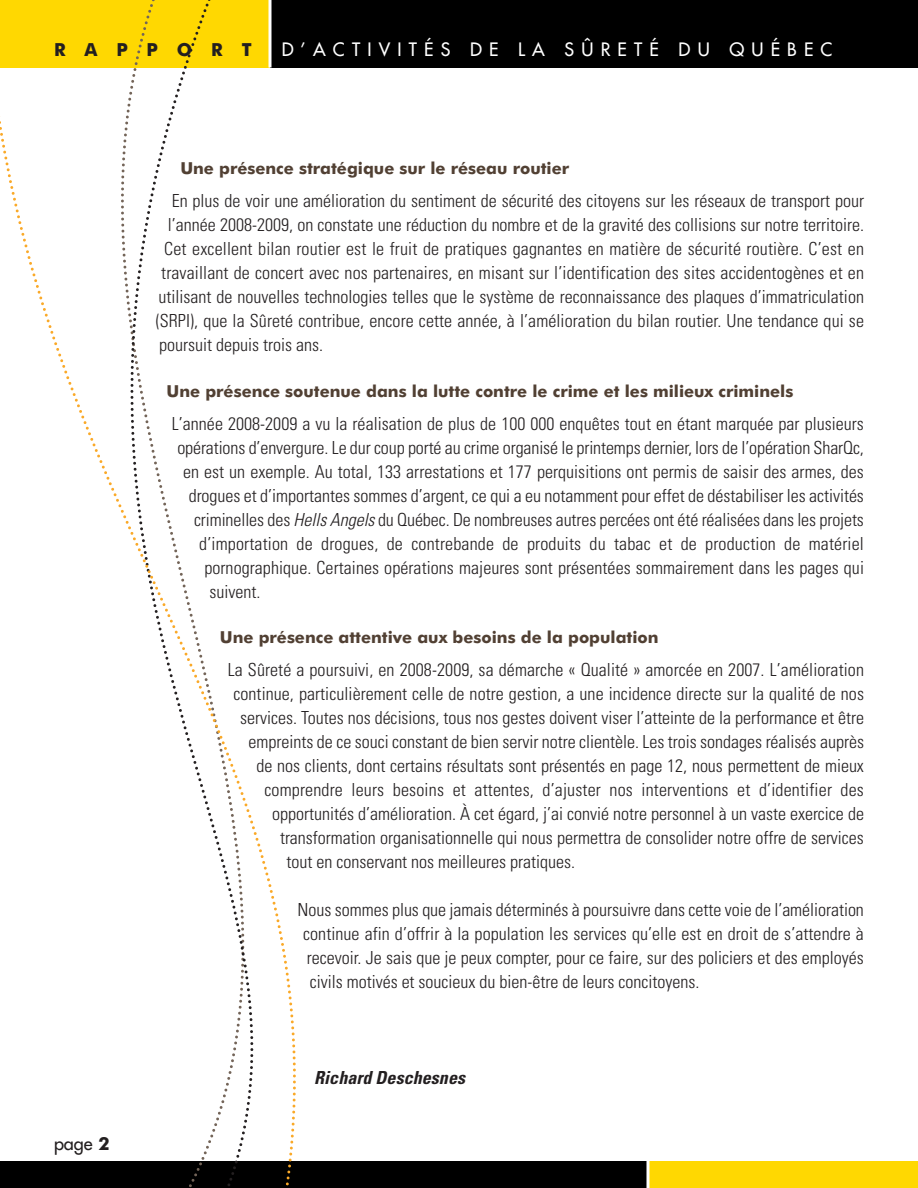
<style>
.page{position:relative;width:918px;height:1188px;background:#fff}
.page>*{position:absolute;margin:0;border:0;box-sizing:border-box;transform-origin:0 0}
.t1{font:300 condensed 18px "Univers";color:#231f20}
.t2{font:18px "Futura";letter-spacing:.4em;color:#fff}
.t3{font:italic 700 condensed 18px "Univers";letter-spacing:.005em;color:#231f20}
.t4{font:700 18px "Futura BT";letter-spacing:1.05em;color:#231f20}
.t5{font:18px "Futura";color:#231f20}
.t6{font:700 16.5px "Futura BT";color:#514033}
.s1{font-style:italic}
.s2{font-family:"Futura BT";font-weight:700}
</style>
<div class="page">
<div style="left:270px;top:0;width:648px;height:68px;background:#000"></div>
<div style="left:648px;top:1161px;width:270px;height:27px;background:#ffd801"></div>
<div style="left:0;top:1161px;width:648px;height:27px;background:#000"></div>
<svg style="left:646px;top:1161px;width:4px;height:27px"></svg>
<div style="left:0;top:0;width:272px;height:24px;background:#ffd801"></div>
<svg style="left:0;top:24px;width:296px;height:1164px"></svg>
<p class="t4" style="left:54px;top:42px;width:199px">RAPPORT</p>
<p class="t2" style="left:282px;top:41px;width:552px">D’ACTIVITÉS DE LA SÛRETÉ DU QUÉBEC</p>
<p class="t6" style="left:180px;top:162px;width:390px">Une présence stratégique sur le réseau routier</p>
<p class="t1" style="left:172px;top:194px;width:694px">En plus de voir une amélioration du sentiment de sécurité des citoyens sur les réseaux de transport pour</p>
<p class="t1" style="left:168px;top:218px;width:698px">l’année 2008-2009, on constate une réduction du nombre et de la gravité des collisions sur notre territoire.</p>
<p class="t1" style="left:164px;top:242px;width:701px">Cet excellent bilan routier est le fruit de pratiques gagnantes en matière de sécurité routière. C’est en</p>
<p class="t1" style="left:161px;top:266px;width:704px">travaillant de concert avec nos partenaires, en misant sur l’identification des sites accidentogènes et en</p>
<p class="t1" style="left:158px;top:290px;width:707px">utilisant de nouvelles technologies telles que le système de reconnaissance des plaques d’immatriculation</p>
<p class="t1" style="left:156px;top:314px;width:710px">(SRPI), que la Sûreté contribue, encore cette année, à l’amélioration du bilan routier. Une tendance qui se</p>
<p class="t1" style="left:159px;top:338px;width:165px">poursuit depuis trois ans.</p>
<p class="t6" style="left:167px;top:384px;width:628px">Une présence soutenue dans la lutte contre le crime et les milieux criminels</p>
<p class="t1" style="left:172px;top:417px;width:694px">L’année 2008-2009 a vu la réalisation de plus de 100 000 enquêtes tout en étant marquée par plusieurs</p>
<p class="t1" style="left:177px;top:441px;width:688px">opérations d’envergure. Le dur coup porté au crime organisé le printemps dernier, lors de l’opération SharQc,</p>
<p class="t1" style="left:183px;top:465px;width:682px">en est un exemple. Au total, 133 arrestations et 177 perquisitions ont permis de saisir des armes, des</p>
<p class="t1" style="left:189px;top:489px;width:677px">drogues et d’importantes sommes d’argent, ce qui a eu notamment pour effet de déstabiliser les activités</p>
<p class="t1" style="left:194px;top:513px;width:671px">criminelles des <span class="s1">Hells Angels</span> du Québec. De nombreuses autres percées ont été réalisées dans les projets</p>
<p class="t1" style="left:199px;top:537px;width:666px">d’importation de drogues, de contrebande de produits du tabac et de production de matériel</p>
<p class="t1" style="left:204px;top:561px;width:661px">pornographique. Certaines opérations majeures sont présentées sommairement dans les pages qui</p>
<p class="t1" style="left:210px;top:585px;width:52px">suivent.</p>
<p class="t6" style="left:220px;top:630px;width:440px">Une présence attentive aux besoins de la population</p>
<p class="t1" style="left:228px;top:663px;width:638px">La Sûreté a poursuivi, en 2008-2009, sa démarche « Qualité » amorcée en 2007. L’amélioration</p>
<p class="t1" style="left:233px;top:687px;width:632px">continue, particulièrement celle de notre gestion, a une incidence directe sur la qualité de nos</p>
<p class="t1" style="left:240px;top:711px;width:625px">services. Toutes nos décisions, tous nos gestes doivent viser l’atteinte de la performance et être</p>
<p class="t1" style="left:249px;top:735px;width:617px">empreints de ce souci constant de bien servir notre clientèle. Les trois sondages réalisés auprès</p>
<p class="t1" style="left:257px;top:759px;width:609px">de nos clients, dont certains résultats sont présentés en page 12, nous permettent de mieux</p>
<p class="t1" style="left:264px;top:783px;width:601px">comprendre leurs besoins et attentes, d’ajuster nos interventions et d’identifier des</p>
<p class="t1" style="left:272px;top:807px;width:593px">opportunités d’amélioration. À cet égard, j’ai convié notre personnel à un vaste exercice de</p>
<p class="t1" style="left:280px;top:831px;width:585px">transformation organisationnelle qui nous permettra de consolider notre offre de services</p>
<p class="t1" style="left:286px;top:855px;width:290px">tout en conservant nos meilleures pratiques.</p>
<p class="t1" style="left:298px;top:903px;width:568px">Nous sommes plus que jamais déterminés à poursuivre dans cette voie de l’amélioration</p>
<p class="t1" style="left:303px;top:927px;width:562px">continue afin d’offrir à la population les services qu’elle est en droit de s’attendre à</p>
<p class="t1" style="left:307px;top:951px;width:558px">recevoir. Je sais que je peux compter, pour ce faire, sur des policiers et des employés</p>
<p class="t1" style="left:310px;top:975px;width:391px">civils motivés et soucieux du bien-être de leurs concitoyens.</p>
<p class="t5" style="left:54px;top:1134px;width:57px">page <span class="s2">2</span></p>
<p class="t3" style="left:314px;top:1071px;width:152px">Richard Deschesnes</p>
</div>
